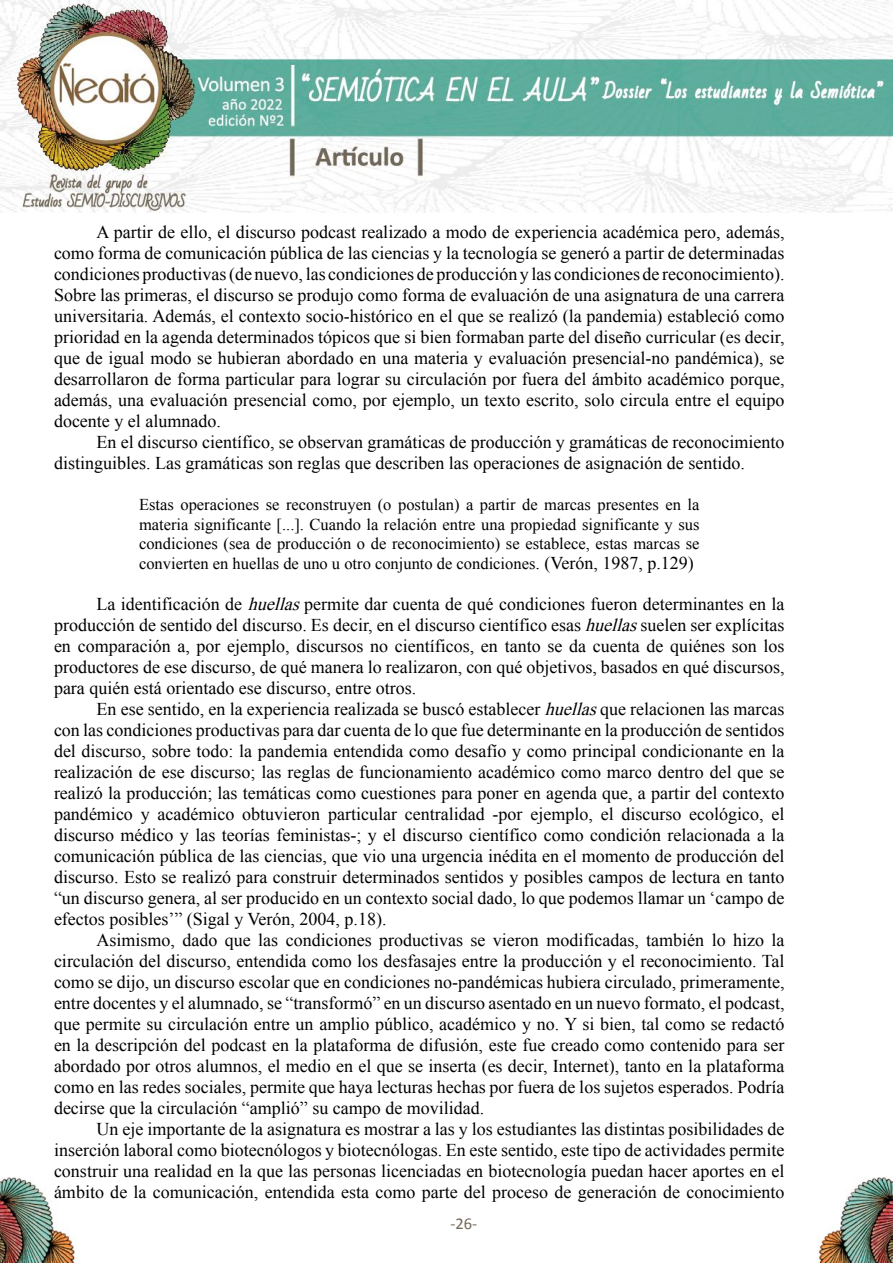
<style>
.page{position:relative;width:893px;height:1263px;background:#fff}
.page>*{position:absolute;margin:0;border:0;box-sizing:border-box;transform-origin:0 0}
.t1{font:18px/21px "Times New Roman";color:#000;text-align:justify}
.t2{font:16.5px/19.5px "Times New Roman";color:#000;text-align:justify}
.t3{font:16.5px "Calibri";color:#73685b}
.s1{font-size:18px}
.s2{font-style:italic}
</style>
<div class="page">
<img style="left:818px;top:1178px;width:75px;height:85px">
<img style="left:0;top:1178px;width:75px;height:85px">
<img style="left:0;top:0;width:893px;height:212px">
<p class="t1" style="left:54px;top:221px;width:732px;text-indent:43px">A partir de ello, el discurso podcast realizado a modo de experiencia académica pero, además, como forma de comunicación pública de las ciencias y la tecnología se generó a partir de determinadas condiciones productivas (de nuevo, las condiciones de producción y las condiciones de reconocimiento).<br>Sobre las primeras, el discurso se produjo como forma de evaluación de una asignatura de una carrera universitaria. Además, el contexto socio-histórico en el que se realizó (la pandemia) estableció como prioridad en la agenda determinados tópicos que si bien formaban parte del diseño curricular (es decir, que de igual modo se hubieran abordado en una materia y evaluación presencial-no pandémica), se desarrollaron de forma particular para lograr su circulación por fuera del ámbito académico porque, además, una evaluación presencial como, por ejemplo, un texto escrito, solo circula entre el equipo docente y el alumnado.</p>
<p class="t1" style="left:54px;top:431px;width:732px;text-indent:43px">En el discurso científico, se observan gramáticas de producción y gramáticas de reconocimiento distinguibles. Las gramáticas son reglas que describen las operaciones de asignación de sentido.</p>
<p class="t2" style="left:139px;top:495px;width:562px">Estas operaciones se reconstruyen (o postulan) a partir de marcas presentes en la materia significante [...]. Cuando la relación entre una propiedad significante y sus condiciones (sea de producción o de reconocimiento) se establece, estas marcas se convierten en huellas de uno u otro conjunto de condiciones<span class="s1">. (Verón, 1987, p.129)</span></p>
<p class="t1" style="left:54px;top:593px;width:732px;text-indent:43px">La identificación de <span class="s2">huellas</span>permite dar cuenta de qué condiciones fueron determinantes en la producción de sentido del discurso. Es decir, en el discurso científico esas <span class="s2">huellas</span>suelen ser explícitas en comparación a, por ejemplo, discursos no científicos, en tanto se da cuenta de quiénes son los productores de ese discurso, de qué manera lo realizaron, con qué objetivos, basados en qué discursos, para quién está orientado ese discurso, entre otros.</p>
<p class="t1" style="left:54px;top:698px;width:732px;text-indent:43px">En ese sentido, en la experiencia realizada se buscó establecer <span class="s2">huellas</span>que relacionen las marcas con las condiciones productivas para dar cuenta de lo que fue determinante en la producción de sentidos del discurso, sobre todo: la pandemia entendida como desafío y como principal condicionante en la realización de ese discurso; las reglas de funcionamiento académico como marco dentro del que se realizó la producción; las temáticas como cuestiones para poner en agenda que, a partir del contexto pandémico y académico obtuvieron particular centralidad -por ejemplo, el discurso ecológico, el discurso médico y las teorías feministas-; y el discurso científico como condición relacionada a la comunicación pública de las ciencias, que vio una urgencia inédita en el momento de producción del discurso. Esto se realizó para construir determinados sentidos y posibles campos de lectura en tanto “un discurso genera, al ser producido en un contexto social dado, lo que podemos llamar un ‘campo de efectos posibles’” (Sigal y Verón, 2004, p.18).</p>
<p class="t1" style="left:54px;top:929px;width:732px;text-indent:43px">Asimismo, dado que las condiciones productivas se vieron modificadas, también lo hizo la circulación del discurso, entendida como los desfasajes entre la producción y el reconocimiento. Tal como se dijo, un discurso escolar que en condiciones no-pandémicas hubiera circulado, primeramente, entre docentes y el alumnado, se “transformó” en un discurso asentado en un nuevo formato, el podcast, que permite su circulación entre un amplio público, académico y no. Y si bien, tal como se redactó en la descripción del podcast en la plataforma de difusión, este fue creado como contenido para ser abordado por otros alumnos, el medio en el que se inserta (es decir, Internet), tanto en la plataforma como en las redes sociales, permite que haya lecturas hechas por fuera de los sujetos esperados. Podría decirse que la circulación “amplió” su campo de movilidad.</p>
<p class="t1" style="left:54px;top:1118px;width:732px;text-indent:43px">Un eje importante de la asignatura es mostrar a las y los estudiantes las distintas posibilidades de inserción laboral como biotecnólogos y biotecnólogas. En este sentido, este tipo de actividades permite construir una realidad en la que las personas licenciadas en biotecnología puedan hacer aportes en el ámbito de la comunicación, entendida esta como parte del proceso de generación de conocimiento</p>
<p class="t3" style="left:450px;top:1213px;width:28px">-26-</p>
</div>
